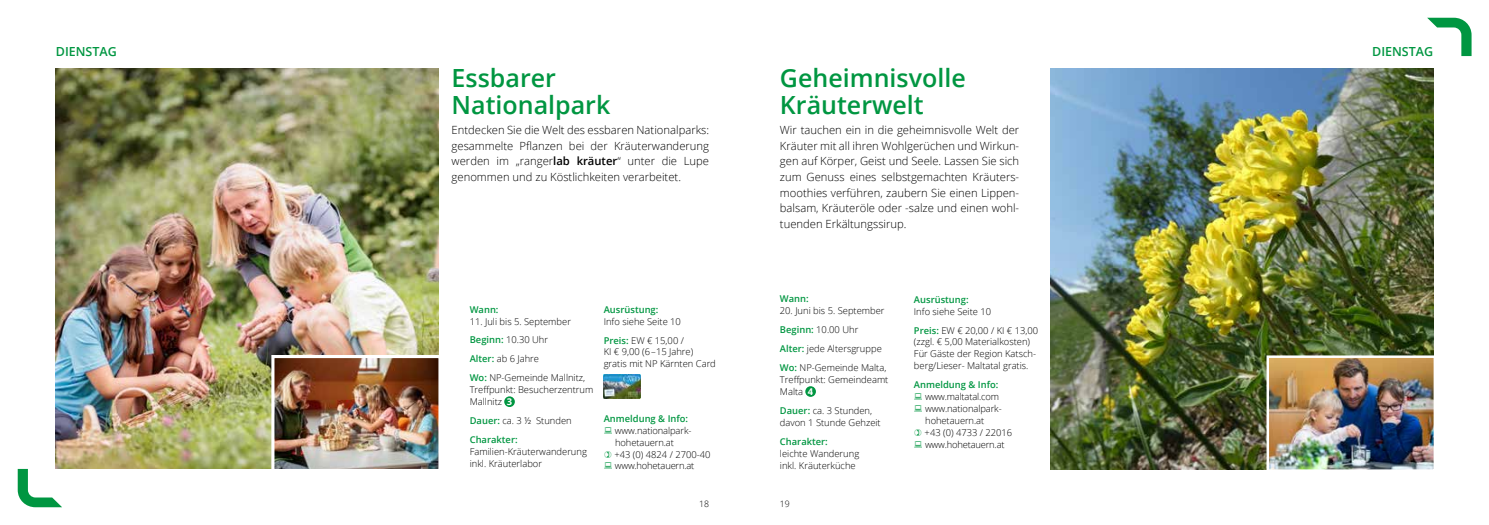
<style>
.page{position:relative;width:1489px;height:525px;background:#fff}
.page>*{position:absolute;margin:0;border:0;box-sizing:border-box;transform-origin:0 0}
.t1{font:600 25px/26.2px "Open Sans";color:#009641}
.t2{font:600 12.5px "Open Sans";color:#009641}
.t3{font:300 11.25px/15.6px "Open Sans";color:#000;text-align:justify}
.t4{font:300 9.38px/11.9px "Open Sans";color:#000}
.t5{font:600 9.38px/19px "Open Sans";color:#009641}
.t6{font:300 8.75px "Open Sans";color:#000}
.s1{font-weight:600}
.s2{font-weight:600;color:#009641}
.s3{font-weight:700;color:#fff}
.s4{font-weight:300;color:#000}
</style>
<div class="page">
<svg style="left:18px;top:468px;width:44px;height:39px"></svg>
<svg style="left:1427px;top:18px;width:44px;height:38px"></svg>
<img style="left:1050px;top:68px;width:382px;height:401px">
<img style="left:1269px;top:358px;width:163px;height:110px">
<div style="left:1266px;top:355px;width:169px;height:116px;border:2px solid #fff"></div>
<div style="left:805px;top:386px;width:10px;height:10px;background:#009641;border-radius:50%"></div>
<div style="left:504px;top:396px;width:11px;height:11px;background:#009641;border-radius:50%"></div>
<img style="left:603px;top:375px;width:37px;height:23px">
<img style="left:56px;top:68px;width:382px;height:400px">
<img style="left:275px;top:359px;width:162px;height:109px">
<div style="left:271px;top:355px;width:170px;height:117px;border:3px solid #fff"></div>
<h2 class="t2" style="left:56px;top:43px;width:63px">DIENSTAG</h2>
<h1 class="t1" style="left:451px;top:64px;width:160px">Essbarer<br>Nationalpark</h1>
<p class="t3" style="left:451px;top:122px;width:259px">Entdecken Sie die Welt des essbaren Nationalparks: gesammelte Pflanzen bei der Kräuterwanderung werden im „ranger<span class="s1">lab kräuter</span>“ unter die Lupe genommen und zu Köstlichkeiten verarbeitet.</p>
<p class="t5" style="left:469px;top:299px;width:30px">Wann:</p>
<p class="t4" style="left:469px;top:311px;width:117px;line-height:19px">11. Juli bis 5. September<br><span class="s2">Beginn:</span> 10.30 Uhr<br><span class="s2">Alter:</span> ab 6 Jahre<br><span class="s2">Wo:</span> NP-Gemeinde Mallnitz,</p>
<p class="t4" style="left:469px;top:383px;width:125px">Treffpunkt: Besucherzentrum<br>Mallnitz <span class="s3">3</span></p>
<p class="t5" style="left:469px;top:411px;width:103px">Dauer: <span class="s4">ca. 3 ½ Stunden<br></span>Charakter:</p>
<p class="t4" style="left:469px;top:445px;width:119px">Familien-Kräuterwanderung inkl. Kräuterlabor</p>
<p class="t5" style="left:603px;top:299px;width:56px">Ausrüstung:</p>
<p class="t4" style="left:603px;top:311px;width:82px;line-height:19px">Info siehe Seite 10<br><span class="s2">Preis:</span> EW € 15,00 /</p>
<p class="t4" style="left:603px;top:345px;width:114px">KI € 9,00 (6–15 Jahre) gratis mit NP Kärnten Card</p>
<p class="t5" style="left:603px;top:408px;width:86px">Anmeldung &amp; Info:</p>
<p class="t4" style="left:614px;top:424px;width:97px">www.nationalpark&shy;hohetauern.at<br>+43 (0) 4824 / 2700-40 www.hohetauern.at</p>
<h1 class="t1" style="left:780px;top:65px;width:187px">Geheimnisvolle<br>Kräuterwelt</h1>
<p class="t3" style="left:780px;top:122px;width:241px">Wir tauchen ein in die geheimnisvolle Welt der Kräuter mit all ihren Wohlgerüchen und Wirkun&shy;gen auf Körper, Geist und Seele. Lassen Sie sich zum Genuss eines selbstgemachten Kräuters&shy;moothies verführen, zaubern Sie einen Lippen&shy;balsam, Kräuteröle oder -salze und einen wohl&shy;tuenden Erkältungssirup.</p>
<p class="t5" style="left:780px;top:289px;width:30px">Wann:</p>
<p class="t4" style="left:780px;top:301px;width:108px;line-height:19px">20. Juni bis 5. September<br><span class="s2">Beginn:</span> 10.00 Uhr<br><span class="s2">Alter:</span> jede Altersgruppe<br><span class="s2">Wo:</span> NP-Gemeinde Malta,</p>
<p class="t4" style="left:780px;top:373px;width:110px">Treffpunkt: Gemeindeamt<br>Malta <span class="s3">4</span></p>
<p class="t4" style="left:780px;top:404px;width:102px"><span class="s2">Dauer:</span> ca. 3 Stunden, davon 1 Stunde Gehzeit</p>
<p class="t5" style="left:780px;top:431px;width:49px">Charakter:</p>
<p class="t4" style="left:780px;top:447px;width:81px">leichte Wanderung inkl. Kräuterküche</p>
<p class="t5" style="left:913px;top:289px;width:56px">Ausrüstung:</p>
<p class="t4" style="left:913px;top:301px;width:126px;line-height:19px">Info siehe Seite 10<br><span class="s2">Preis:</span> EW € 20,00 / KI € 13,00</p>
<p class="t4" style="left:913px;top:335px;width:124px">(zzgl. € 5,00 Materialkosten)<br>Für Gäste der Region Katsch&shy;berg/Lieser- Maltatal gratis.</p>
<p class="t5" style="left:913px;top:375px;width:86px">Anmeldung &amp; Info:</p>
<p class="t4" style="left:924px;top:390px;width:89px">www.maltatal.com www.nationalpark&shy;hohetauern.at<br>+43 (0) 4733 / 22016 www.hohetauern.at</p>
<p class="t6" style="left:699px;top:498px;width:11px">18</p>
<p class="t6" style="left:780px;top:498px;width:11px">19</p>
<h2 class="t2" style="left:1372px;top:43px;width:62px">DIENSTAG</h2>
</div>
